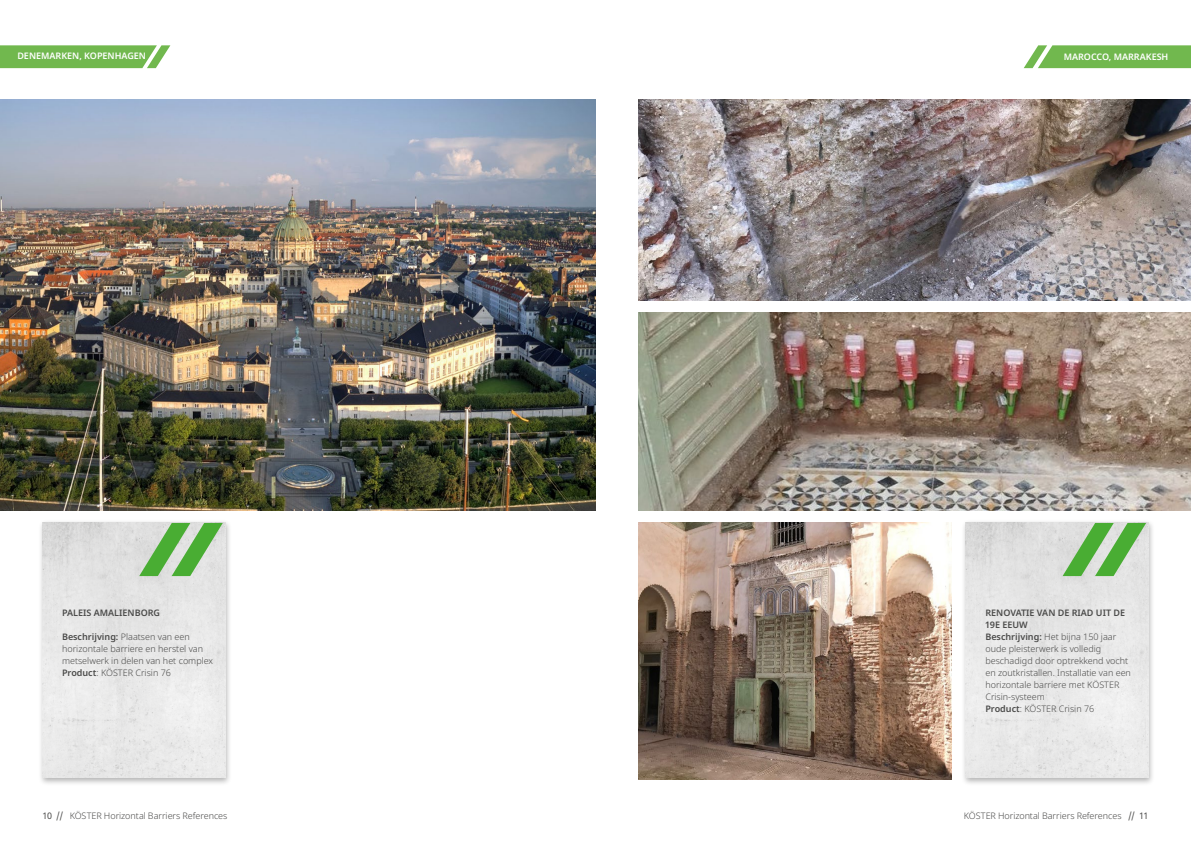
<style>
.page{position:relative;width:1191px;height:842px;background:#fff}
.page>*{position:absolute;margin:0;border:0;box-sizing:border-box;transform-origin:0 0}
.t1{font:300 9px/12px "Noto Sans";color:#4a4a49}
.t2{font:600 9px "Noto Sans";color:#fff}
.t3{font:600 9px "Noto Sans";color:#4a4a49}
.s1{font-weight:600}
.s2{font-weight:400}
</style>
<div class="page">
<img style="left:638px;top:523px;width:313px;height:256px">
<svg style="left:1024px;top:45px;width:167px;height:23px;background:#7dbe5d"></svg>
<img style="left:638px;top:312px;width:553px;height:199px">
<img style="left:638px;top:99px;width:553px;height:201px">
<div style="left:961px;top:519px;width:194px;height:266px;background:#000;opacity:.3"></div>
<img style="left:966px;top:522px;width:182px;height:255px">
<svg style="left:1062px;top:523px;width:84px;height:53px;background:#9cc993"></svg>
<img style="left:0;top:99px;width:595px;height:411px">
<svg style="left:0;top:45px;width:170px;height:23px;background:#7cbd5c"></svg>
<div style="left:38px;top:519px;width:194px;height:266px;background:#000;opacity:.3"></div>
<img style="left:43px;top:522px;width:182px;height:255px">
<svg style="left:139px;top:523px;width:84px;height:53px;background:#9cc993"></svg>
<p class="t2" style="left:17px;top:49px;width:130px">DENEMARKEN, KOPENHAGEN</p>
<p class="t3" style="left:62px;top:607px;width:100px">PALEIS AMALIENBORG</p>
<p class="t1" style="left:62px;top:631px;width:153px"><span class="s1">Beschrijving:</span> Plaatsen van een horizontale barriere en herstel van metselwerk in delen van het complex<br><span class="s1">Product</span>: KÖSTER Crisin 76</p>
<p class="t2" style="left:1063px;top:51px;width:106px">MAROCCO, MARRAKESH</p>
<p class="t1" style="left:985px;top:607px;width:147px"><span class="s1">RENOVATIE VAN DE RIAD UIT DE<br>19E EEUW<br>Beschrijving:</span> Het bijna 150 jaar oude pleisterwerk is volledig beschadigd door optrekkend vocht en zoutkristallen. Installatie van een horizontale barriere met KÖSTER<br>Crisin-systeem<br><span class="s1">Product</span>: KÖSTER Crisin 76</p>
<p class="t1" style="left:43px;top:810px;width:186px"><span class="s2">10 //</span> KÖSTER Horizontal Barriers References</p>
<p class="t1" style="left:964px;top:810px;width:186px">KÖSTER Horizontal Barriers References <span class="s2">// 11</span></p>
</div>
